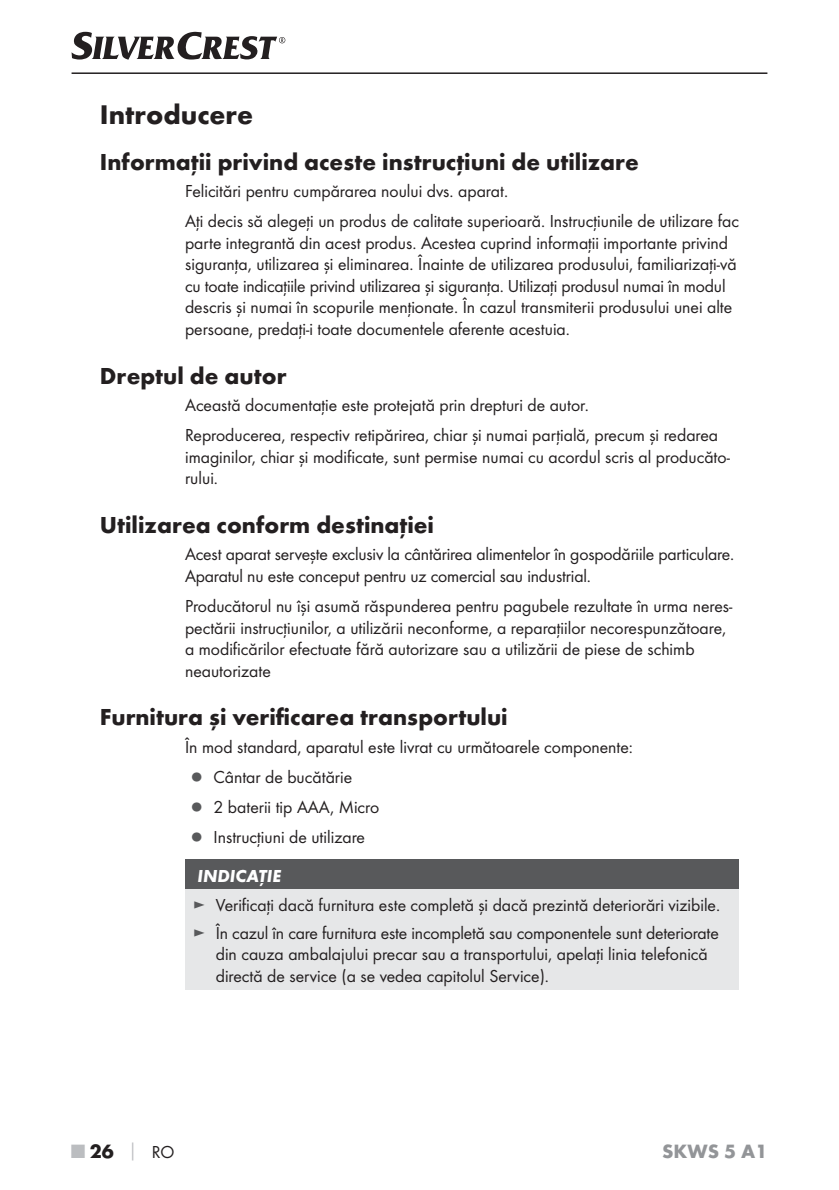
<style>
.page{position:relative;width:839px;height:1190px;background:#fff}
.page>*{position:absolute;margin:0;border:0;box-sizing:border-box;transform-origin:0 0}
.t1{font:700 28px "Futura";color:#231f20}
.t2{font:700 24px "Futura";color:#231f20}
.t3{font:700 20px "Futura";color:#939598}
.t4{font:700 20px "Futura";color:#231f20}
.t5{font:18px/21.6px "Futura Boo";color:#231f20}
.t6{font:italic 700 18px "Futura";color:#fff}
.s1{color:#58595b}
.s2{color:#bbbdc0}
.s3{font-size:18px;color:#bbbdc0}
.s4{font-family:"Futura Boo";font-weight:400;font-size:18px}
</style>
<div class="page">
<hr style="left:71px;top:72px;width:696px;height:2px;background:#231f20">
<svg style="left:71px;top:32px;width:214px;height:28px"></svg>
<div style="left:185px;top:859px;width:552px;height:30px;background:#58595b"></div>
<div style="left:185px;top:889px;width:552px;height:100px;background:#e6e7e8"></div>
<h1 class="t1" style="left:100px;top:103px;width:155px">Introducere</h1>
<h2 class="t2" style="left:100px;top:152px;width:540px">Informaţii privind aceste instrucţiuni de utilizare</h2>
<p class="t5" style="left:185px;top:177px;width:555px;line-height:30px">Felicitări pentru cumpărarea noului dvs. aparat.<br>Aţi decis să alegeţi un produs de calitate superioară. Instrucţiunile de utilizare fac</p>
<p class="t5" style="left:185px;top:233px;width:552px">parte integrantă din acest produs. Acestea cuprind informaţii importante privind siguranţa, utilizarea și eliminarea. Înainte de utilizarea produsului, familiarizaţi-vă cu toate indicaţiile privind utilizarea și siguranţa. Utilizaţi produsul numai în modul descris și numai în scopurile menţionate. În cazul transmiterii produsului unei alte persoane, predaţi-i toate documentele aferente acestuia.</p>
<h2 class="t2" style="left:100px;top:366px;width:188px">Dreptul de autor</h2>
<p class="t5" style="left:185px;top:391px;width:534px;line-height:30px">Această documentaţie este protejată prin drepturi de autor.<br>Reproducerea, respectiv retipărirea, chiar și numai parţială, precum și redarea</p>
<p class="t5" style="left:185px;top:447px;width:546px">imaginilor, chiar și modificate, sunt permise numai cu acordul scris al producăto&shy;rului.</p>
<h2 class="t2" style="left:100px;top:515px;width:335px">Utilizarea conform destinaţiei</h2>
<p class="t5" style="left:185px;top:544px;width:550px">Acest aparat servește exclusiv la cântărirea alimentelor în gospodăriile particulare.<br>Aparatul nu este conceput pentru uz comercial sau industrial.</p>
<p class="t5" style="left:185px;top:596px;width:548px">Producătorul nu își asumă răspunderea pentru pagubele rezultate în urma neres&shy;pectării instrucţiunilor, a utilizării neconforme, a reparaţiilor necorespunzătoare, a modificărilor efectuate fără autorizare sau a utilizării de piese de schimb neautorizate</p>
<h2 class="t2" style="left:100px;top:708px;width:409px">Furnitura și verificarea transportului</h2>
<p class="t5" style="left:185px;top:737px;width:449px">În mod standard, aparatul este livrat cu următoarele componente:</p>
<p class="t5" style="left:191px;top:767px;width:163px"><span class="s1">●</span> Cântar de bucătărie</p>
<p class="t5" style="left:191px;top:797px;width:190px"><span class="s1">●</span> 2 baterii tip AAA, Micro</p>
<p class="t5" style="left:191px;top:827px;width:176px"><span class="s1">●</span> Instrucţiuni de utilizare</p>
<p class="t6" style="left:197px;top:869px;width:85px">INDICAŢIE</p>
<p class="t5" style="left:193px;top:892px;width:528px;line-height:27.2px"><span class="s1">►</span> Verificaţi dacă furnitura este completă și dacă prezintă deteriorări vizibile. <span class="s1">►</span> În cazul în care furnitura este incompletă sau componentele sunt deteriorate</p>
<p class="t5" style="left:216px;top:944px;width:493px">din cauza ambalajului precar sau a transportului, apelaţi linia telefonică directă de service (a se vedea capitolul Service).</p>
<p class="t4" style="left:71px;top:1143px;width:104px"><span class="s2">■</span> 26 <span class="s3">│</span> <span class="s4">RO</span></p>
<p class="t3" style="left:661px;top:1143px;width:107px">SKWS 5 A1</p>
</div>
